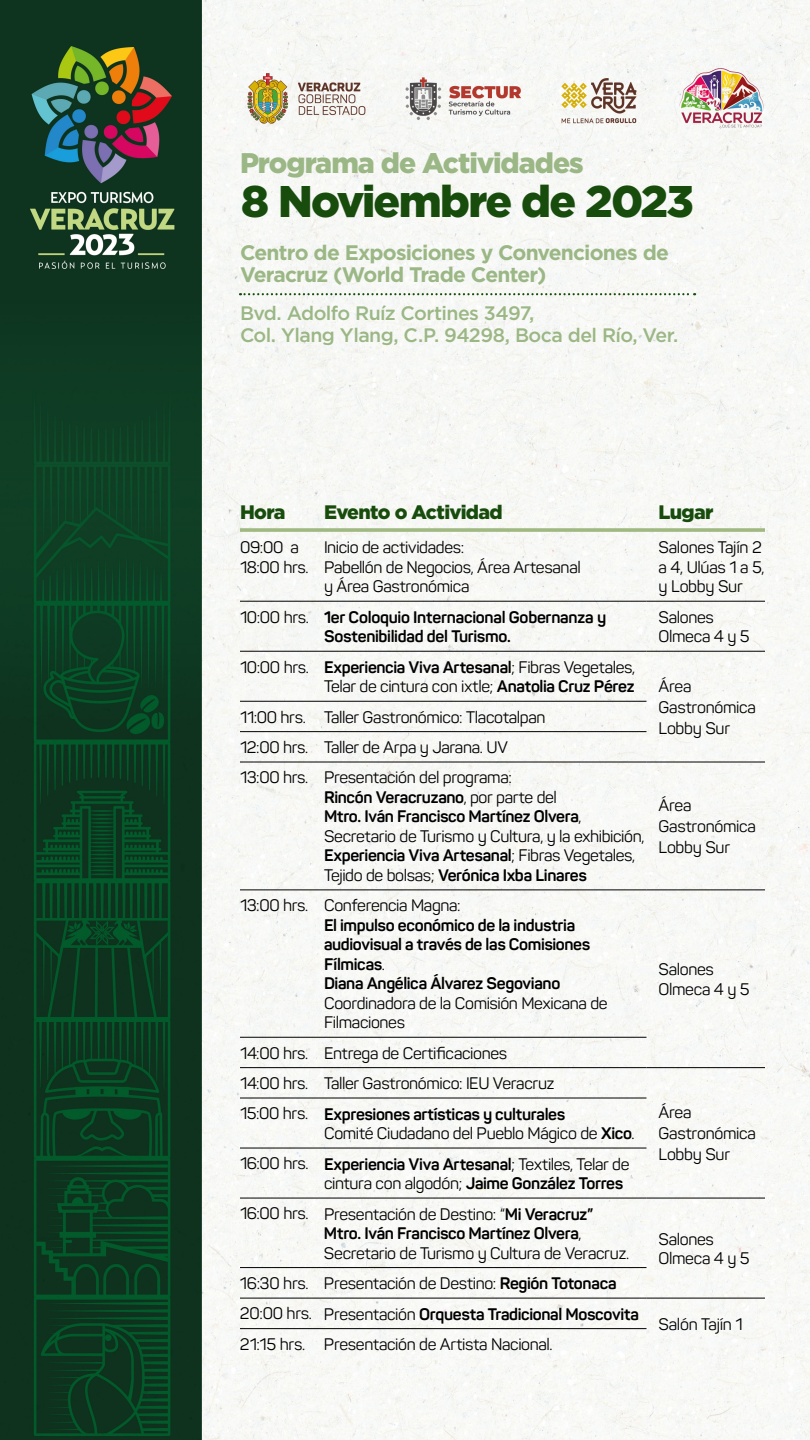
<style>
.page{position:relative;width:810px;height:1440px;background:#fff}
.page>*{position:absolute;margin:0;border:0;box-sizing:border-box;transform-origin:0 0}
.t1{font:900 44.33px "Gotham";letter-spacing:-.04em;color:#174c0c}
.t2{font:900 28.35px "Gotham";letter-spacing:-.035em;color:#9bb785}
.t3{font:700 21px/22.5px "Gotham";letter-spacing:-.04em;color:#9bb785}
.t4{font:500 19.5px "Gotham";letter-spacing:-.03em;color:#9bb785}
.t5{font:900 19.5px "Gotham";letter-spacing:-.03em;color:#174c0c}
.t6{font:16.5px/19.5px "Panton";letter-spacing:-.02em;color:#000}
.t7{font:700 16.5px/19.5px "Panton";letter-spacing:-.02em;color:#000}
.s1{font-weight:400}
.s2{font-weight:700}
</style>
<div class="page">
<img style="left:0;top:0;width:810px;height:1440px">
<svg style="left:240px;top:528px;width:525px;height:4px;background:#a8be8c"></svg>
<hr style="left:646px;top:601px;width:119px;height:1px;background:#000">
<hr style="left:240px;top:601px;width:84px;height:1px;background:#000">
<hr style="left:324px;top:601px;width:322px;height:1px;background:#000">
<hr style="left:240px;top:651px;width:84px;height:1px;background:#000">
<hr style="left:324px;top:651px;width:322px;height:1px;background:#000">
<hr style="left:646px;top:651px;width:119px;height:1px;background:#000">
<hr style="left:240px;top:701px;width:84px;height:1px;background:#000">
<hr style="left:324px;top:701px;width:322px;height:1px;background:#000">
<hr style="left:240px;top:731px;width:84px;height:1px;background:#000">
<hr style="left:324px;top:731px;width:322px;height:1px;background:#000">
<hr style="left:646px;top:762px;width:119px;height:1px;background:#000">
<hr style="left:240px;top:762px;width:84px;height:1px;background:#000">
<hr style="left:240px;top:890px;width:84px;height:1px;background:#000">
<hr style="left:646px;top:890px;width:119px;height:1px;background:#000">
<hr style="left:240px;top:1037px;width:84px;height:1px;background:#000">
<hr style="left:240px;top:1067px;width:84px;height:1px;background:#000">
<hr style="left:646px;top:1067px;width:119px;height:1px;background:#000">
<hr style="left:240px;top:1098px;width:84px;height:1px;background:#000">
<hr style="left:324px;top:762px;width:322px;height:1px;background:#000">
<hr style="left:240px;top:1148px;width:84px;height:1px;background:#000">
<hr style="left:646px;top:1198px;width:119px;height:1px;background:#000">
<hr style="left:324px;top:890px;width:322px;height:1px;background:#000">
<hr style="left:324px;top:1037px;width:322px;height:1px;background:#000">
<hr style="left:324px;top:1067px;width:322px;height:1px;background:#000">
<hr style="left:324px;top:1098px;width:322px;height:1px;background:#000">
<hr style="left:240px;top:1198px;width:84px;height:1px;background:#000">
<hr style="left:240px;top:1267px;width:84px;height:1px;background:#000">
<hr style="left:324px;top:1148px;width:322px;height:1px;background:#000">
<hr style="left:240px;top:1298px;width:84px;height:1px;background:#000">
<hr style="left:646px;top:1298px;width:119px;height:1px;background:#000">
<hr style="left:324px;top:1198px;width:322px;height:1px;background:#000">
<hr style="left:240px;top:1328px;width:84px;height:1px;background:#000">
<hr style="left:324px;top:1328px;width:322px;height:1px;background:#000">
<hr style="left:324px;top:1267px;width:322px;height:1px;background:#000">
<hr style="left:324px;top:1298px;width:322px;height:1px;background:#000">
<svg style="left:240px;top:293px;width:455px;height:2px"></svg>
<p class="t2" style="left:240px;top:143px;width:345px">Programa de Actividades</p>
<p class="t1" style="left:241px;top:171px;width:454px">8 Noviembre de 2023</p>
<p class="t3" style="left:240px;top:241px;width:431px">Centro de Exposiciones y Convenciones de<br>Veracruz (World Trade Center)</p>
<p class="t4" style="left:240px;top:300px;width:296px">Bvd. Adolfo Ruíz Cortines 3497,</p>
<p class="t4" style="left:240px;top:322px;width:440px">Col. Ylang Ylang, C.P. 94298, Boca del Río, Ver.</p>
<p class="t5" style="left:240px;top:499px;width:47px">Hora</p>
<p class="t5" style="left:324px;top:499px;width:180px">Evento o Actividad</p>
<p class="t5" style="left:658px;top:499px;width:57px">Lugar</p>
<p class="t6" style="left:240px;top:538px;width:70px">09:00 a<br>18:00 hrs.</p>
<p class="t6" style="left:324px;top:538px;width:142px">Inicio de actividades:</p>
<p class="t6" style="left:658px;top:538px;width:108px">Salones Tajín 2 a 4, Ulúas 1 a 5, y Lobby Sur</p>
<p class="t6" style="left:324px;top:557px;width:258px">Pabellón de Negocios, Área Artesanal</p>
<p class="t6" style="left:324px;top:577px;width:147px">y Área Gastronómica</p>
<p class="t6" style="left:240px;top:607px;width:70px">10:00 hrs.</p>
<p class="t7" style="left:324px;top:607px;width:284px">1er Coloquio Internacional Gobernanza y<br>Sostenibilidad del Turismo.</p>
<p class="t6" style="left:658px;top:607px;width:57px">Salones</p>
<p class="t6" style="left:658px;top:627px;width:93px">Olmeca 4 y 5</p>
<p class="t6" style="left:240px;top:657px;width:70px">10:00 hrs.</p>
<p class="t7" style="left:324px;top:657px;width:313px">Experiencia Viva Artesanal<span class="s1">; Fibras Vegetales,<br>Telar de cintura con ixtle;</span> Anatolia Cruz Pérez</p>
<p class="t6" style="left:240px;top:707px;width:67px">11:00 hrs.</p>
<p class="t6" style="left:324px;top:707px;width:223px">Taller Gastronómico: Tlacotalpan</p>
<p class="t6" style="left:240px;top:737px;width:70px">12:00 hrs.</p>
<p class="t6" style="left:324px;top:737px;width:185px">Taller de Arpa y Jarana. UV</p>
<p class="t6" style="left:240px;top:768px;width:70px">13:00 hrs.</p>
<p class="t6" style="left:324px;top:768px;width:189px">Presentación del programa:</p>
<p class="t7" style="left:324px;top:787px;width:235px">Rincón Veracruzano<span class="s1">, por parte del</span></p>
<p class="t7" style="left:324px;top:807px;width:322px">Mtro. Iván Francisco Martínez Olvera<span class="s1">, Secretario de Turismo y Cultura, y la exhibición, </span>Experiencia Viva Artesanal<span class="s1">; Fibras Vegetales, Tejido de bolsas;</span> Verónica Ixba Linares</p>
<p class="t6" style="left:240px;top:896px;width:70px">13:00 hrs.</p>
<p class="t6" style="left:324px;top:896px;width:138px">Conferencia Magna:</p>
<p class="t7" style="left:324px;top:915px;width:268px">El impulso económico de la industria audiovisual a través de las Comisiones<br>Fílmicas<span class="s1">.</span></p>
<p class="t6" style="left:324px;top:974px;width:285px"><span class="s2">Diana Angélica Álvarez Segoviano<br></span>Coordinadora de la Comisión Mexicana de<br>Filmaciones</p>
<p class="t6" style="left:240px;top:1043px;width:70px">14:00 hrs.</p>
<p class="t6" style="left:324px;top:1043px;width:185px">Entrega de Certificaciones</p>
<p class="t6" style="left:240px;top:1073px;width:70px">14:00 hrs.</p>
<p class="t6" style="left:324px;top:1073px;width:232px">Taller Gastronómico: IEU Veracruz</p>
<p class="t6" style="left:658px;top:675px;width:99px;line-height:21px">Área<br>Gastronómica</p>
<p class="t6" style="left:658px;top:718px;width:73px">Lobby Sur</p>
<p class="t6" style="left:658px;top:795px;width:99px;line-height:21px">Área<br>Gastronómica</p>
<p class="t6" style="left:658px;top:838px;width:73px">Lobby Sur</p>
<p class="t6" style="left:658px;top:960px;width:57px">Salones</p>
<p class="t6" style="left:658px;top:979px;width:93px">Olmeca 4 y 5</p>
<p class="t6" style="left:658px;top:1102px;width:99px;line-height:21px">Área<br>Gastronómica</p>
<p class="t6" style="left:658px;top:1144px;width:73px">Lobby Sur</p>
<p class="t6" style="left:240px;top:1104px;width:70px">15:00 hrs.</p>
<p class="t7" style="left:324px;top:1104px;width:243px">Expresiones artísticas y culturales</p>
<p class="t6" style="left:324px;top:1123px;width:312px">Comité Ciudadano del Pueblo Mágico de <span class="s2">Xico</span>.</p>
<p class="t6" style="left:240px;top:1154px;width:70px">16:00 hrs.</p>
<p class="t7" style="left:324px;top:1154px;width:307px">Experiencia Viva Artesanal<span class="s1">; Textiles, Telar de cintura con algodón;</span> Jaime González Torres</p>
<p class="t6" style="left:240px;top:1204px;width:70px">16:00 hrs.</p>
<p class="t6" style="left:324px;top:1204px;width:271px">Presentación de Destino: “<span class="s2">Mi Veracruz”</span></p>
<p class="t6" style="left:324px;top:1223px;width:307px"><span class="s2">Mtro. Iván Francisco Martínez Olvera</span>,<br>Secretario de Turismo y Cultura de Veracruz.</p>
<p class="t6" style="left:658px;top:1229px;width:57px">Salones</p>
<p class="t6" style="left:658px;top:1248px;width:93px">Olmeca 4 y 5</p>
<p class="t6" style="left:240px;top:1273px;width:70px">16:30 hrs.</p>
<p class="t6" style="left:324px;top:1274px;width:294px">Presentación de Destino: <span class="s2">Región Totonaca</span></p>
<p class="t6" style="left:240px;top:1304px;width:74px">20:00 hrs.</p>
<p class="t7" style="left:324px;top:1304px;width:317px"><span class="s1">Presentación</span> Orquesta Tradicional Moscovita</p>
<p class="t6" style="left:240px;top:1334px;width:67px">21:15 hrs.</p>
<p class="t6" style="left:324px;top:1334px;width:230px">Presentación de Artista Nacional.</p>
<p class="t6" style="left:658px;top:1315px;width:86px">Salón Tajín 1</p>
</div>
